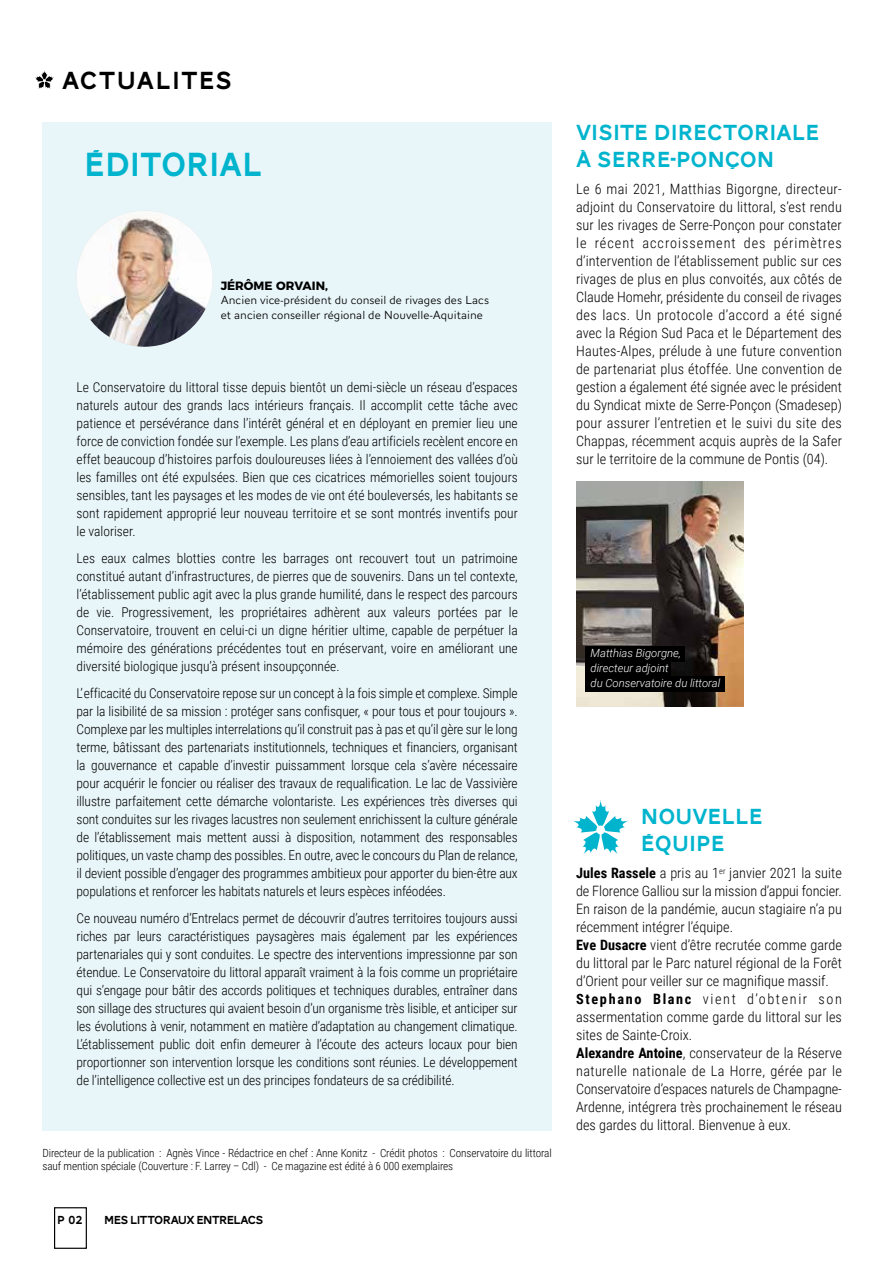
<style>
.page{position:relative;width:893px;height:1263px;background:#fff}
.page>*{position:absolute;margin:0;border:0;box-sizing:border-box;transform-origin:0 0}
.t1{font:34.5px "AW Conqueror Carved One";color:#00b4cd}
.t2{font:25.5px "AW Conqueror Carved One";letter-spacing:.05em;color:#000}
.t3{font:22.5px/27px "AW Conqueror Carved One";color:#00b4cd}
.t4{font:300 14.25px/18px "Roboto Condensed";color:#000;text-align:justify}
.t5{font:300 13.5px/18px "Roboto Condensed";letter-spacing:-.01em;color:#000;text-align:justify}
.t6{font:300 12px/14.4px "AW Conqueror Sans";color:#000}
.t7{font:12px "AW Conqueror Carved One";letter-spacing:-.05em;color:#000}
.t8{font:700 12px "Montserrat";color:#000}
.t9{font:300 11.25px/13.5px "Roboto Condensed";letter-spacing:-.01em;color:#000}
.t10{font:italic 300 11.25px/15px "Roboto";color:#fff}
.s1{font-weight:700}
</style>
<div class="page">
<svg style="left:35px;top:71px;width:19px;height:18px"></svg>
<div style="left:54px;top:1207px;width:33px;height:42px;border:1px solid #000"></div>
<div style="left:43px;top:122px;width:509px;height:1008px;background:#e8f5f9"></div>
<img style="left:77px;top:211px;width:136px;height:136px;border-radius:68px">
<img style="left:576px;top:482px;width:167px;height:225px">
<div style="left:585px;top:646px;width:99px;height:16px;background:#000"></div>
<div style="left:585px;top:661px;width:86px;height:16px;background:#000"></div>
<div style="left:585px;top:676px;width:140px;height:16px;background:#000"></div>
<svg style="left:573px;top:800px;width:55px;height:54px"></svg>
<h2 class="t2" style="left:62px;top:69px;width:171px">ACTUALITES</h2>
<h1 class="t1" style="left:84px;top:149px;width:179px">ÉDITORIAL</h1>
<p class="t8" style="left:221px;top:276px;width:109px">JÉRÔME ORVAIN,</p>
<p class="t6" style="left:221px;top:293px;width:270px">Ancien vice-président du conseil de rivages des Lacs et ancien conseiller régional de Nouvelle-Aquitaine</p>
<p class="t5" style="left:77px;top:378px;width:443px">Le Conservatoire du littoral tisse depuis bientôt un demi-siècle un réseau d’espaces naturels autour des grands lacs intérieurs français. Il accomplit cette tâche avec patience et persévérance dans l’intérêt général et en déployant en premier lieu une force de conviction fondée sur l’exemple. Les plans d’eau artificiels recèlent encore en effet beaucoup d’histoires parfois douloureuses liées à l’ennoiement des vallées d’où les familles ont été expulsées. Bien que ces cicatrices mémorielles soient toujours sensibles, tant les paysages et les modes de vie ont été bouleversés, les habitants se sont rapidement approprié leur nouveau territoire et se sont montrés inventifs pour le valoriser.</p>
<p class="t5" style="left:77px;top:549px;width:443px">Les eaux calmes blotties contre les barrages ont recouvert tout un patrimoine constitué autant d’infrastructures, de pierres que de souvenirs. Dans un tel contexte, l’établissement public agit avec la plus grande humilité, dans le respect des parcours de vie. Progressivement, les propriétaires adhèrent aux valeurs portées par le Conservatoire, trouvent en celui-ci un digne héritier ultime, capable de perpétuer la mémoire des générations précédentes tout en préservant, voire en améliorant une diversité biologique jusqu’à présent insoupçonnée.</p>
<p class="t5" style="left:77px;top:684px;width:443px">L’ efficacité du Conservatoire repose sur un concept à la fois simple et complexe. Simple par la lisibilité de sa mission : protéger sans confisquer, « pour tous et pour toujours ».<br>Complexe par les multiples interrelations qu’il construit pas à pas et qu’il gère sur le long terme, bâtissant des partenariats institutionnels, techniques et financiers, organisant la gouvernance et capable d’investir puissamment lorsque cela s’avère nécessaire pour acquérir le foncier ou réaliser des travaux de requalification. Le lac de Vassivière illustre parfaitement cette démarche volontariste. Les expériences très diverses qui sont conduites sur les rivages lacustres non seulement enrichissent la culture générale de l’établissement mais mettent aussi à disposition, notamment des responsables politiques, un vaste champ des possibles. En outre, avec le concours du Plan de relance, il devient possible d’engager des programmes ambitieux pour apporter du bien-être aux populations et renforcer les habitats naturels et leurs espèces inféodées.</p>
<p class="t5" style="left:77px;top:909px;width:443px">Ce nouveau numéro d’Entrelacs permet de découvrir d’autres territoires toujours aussi riches par leurs caractéristiques paysagères mais également par les expériences partenariales qui y sont conduites. Le spectre des interventions impressionne par son étendue. Le Conservatoire du littoral apparaît vraiment à la fois comme un propriétaire qui s’engage pour bâtir des accords politiques et techniques durables, entraîner dans son sillage des structures qui avaient besoin d’un organisme très lisible, et anticiper sur les évolutions à venir, notamment en matière d’adaptation au changement climatique.<br>L’établissement public doit enfin demeurer à l’écoute des acteurs locaux pour bien proportionner son intervention lorsque les conditions sont réunies. Le développement de l’intelligence collective est un des principes fondateurs de sa crédibilité.</p>
<p class="t9" style="left:43px;top:1146px;width:511px">Directeur de la publication : Agnès Vince - Rédactrice en chef : Anne Konitz - Crédit photos : Conservatoire du littoral sauf mention spéciale (Couverture : F. Larrey – Cdl) - Ce magazine est édité à 6 000 exemplaires</p>
<p class="t7" style="left:57px;top:1214px;width:27px">P 02</p>
<p class="t7" style="left:104px;top:1215px;width:160px">MES LITTORAUX ENTRELACS</p>
<h3 class="t3" style="left:576px;top:121px;width:245px">VISITE DIRECTORIALE<br>À SERRE-PONÇON</h3>
<p class="t4" style="left:576px;top:180px;width:267px">Le 6 mai 2021, Matthias Bigorgne, directeur&shy;adjoint du Conservatoire du littoral, s’est rendu sur les rivages de Serre-Ponçon pour constater le récent accroissement des périmètres d’intervention de l’établissement public sur ces rivages de plus en plus convoités, aux côtés de Claude Homehr, présidente du conseil de rivages des lacs. Un protocole d’accord a été signé avec la Région Sud Paca et le Département des Hautes-Alpes, prélude à une future convention de partenariat plus étoffée. Une convention de gestion a également été signée avec le président du Syndicat mixte de Serre-Ponçon (Smadesep) pour assurer l’entretien et le suivi du site des Chappas, récemment acquis auprès de la Safer sur le territoire de la commune de Pontis (04).</p>
<p class="t10" style="left:591px;top:645px;width:131px">Matthias Bigorgne, directeur adjoint<br>du Conservatoire du littoral</p>
<h3 class="t3" style="left:641px;top:805px;width:124px">NOUVELLE<br>ÉQUIPE</h3>
<p class="t4" style="left:576px;top:864px;width:267px;text-align:left"><span class="s1">Jules Rassele</span> a pris au 1<sup>er</sup> janvier 2021 la suite de Florence Galliou sur la mission d’appui foncier.<br>En raison de la pandémie, aucun stagiaire n’a pu récemment intégrer l’équipe.<br><span class="s1">Eve Dusacre</span> vient d’être recrutée comme garde du littoral par le Parc naturel régional de la Forêt d’Orient pour veiller sur ce magnifique massif.<br><span class="s1">Stephano Blanc</span> vient d’obtenir son assermentation comme garde du littoral sur les sites de Sainte-Croix.<br><span class="s1">Alexandre Antoine</span>, conservateur de la Réserve naturelle nationale de La Horre, gérée par le Conservatoire d’espaces naturels de Champagne-Ardenne, intégrera très prochainement le réseau des gardes du littoral. Bienvenue à eux.</p>
</div>
